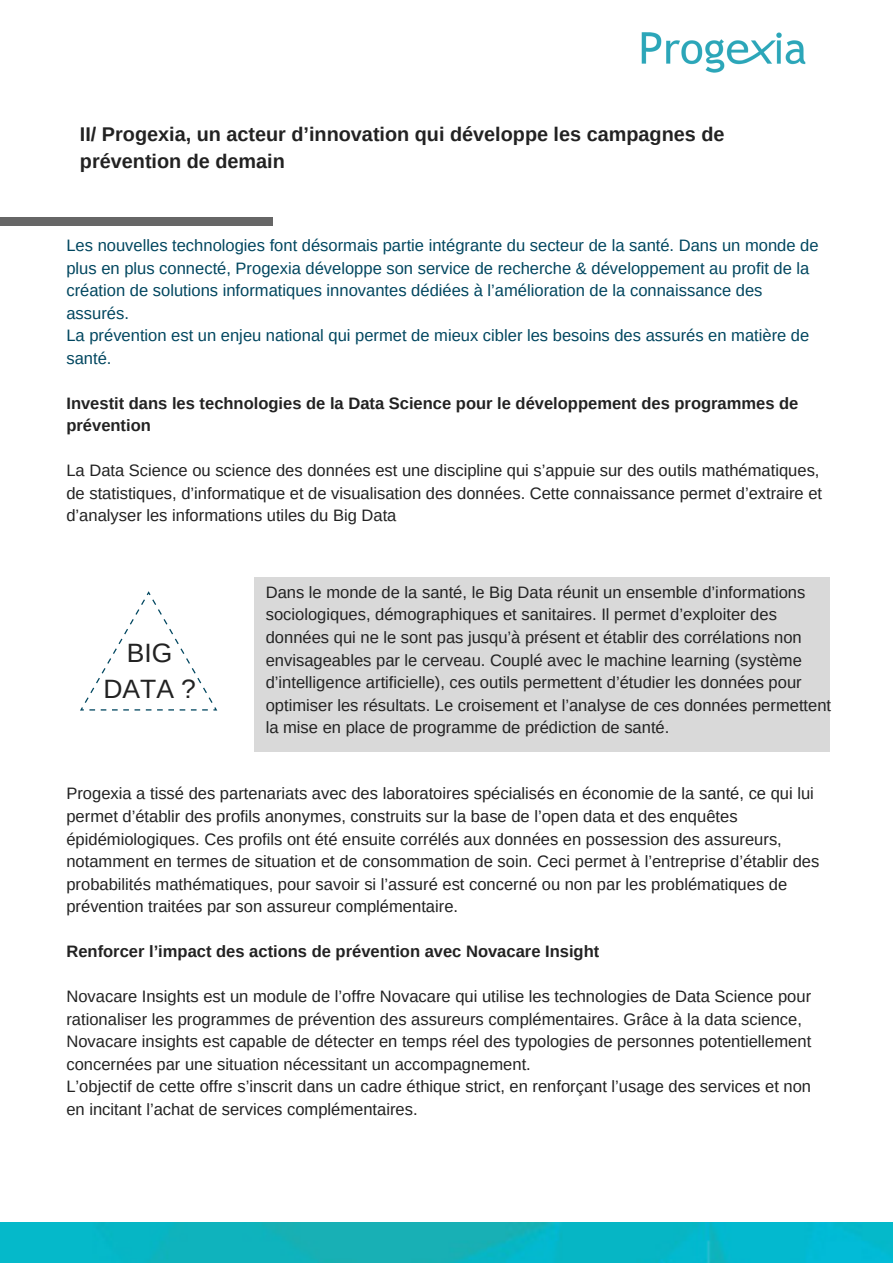
<style>
.page{position:relative;width:893px;height:1263px;background:#fff}
.page>*{position:absolute;margin:0;border:0;box-sizing:border-box;transform-origin:0 0}
.t1{font:26.55px/36px "Arimo";color:#222;text-align:center}
.t2{font:700 19.8px/27px "Arimo";color:#222}
.t3{font:16.5px/22.5px "Arimo";color:#222}
.t4{font:16.5px/22.5px "Arimo";color:#00465f}
.t5{font:700 16.5px/22.5px "Arimo";color:#222}
</style>
<div class="page">
<img style="left:0;top:1223px;width:893px;height:40px">
<div style="left:254px;top:578px;width:576px;height:174px;background:#d9d9d9"></div>
<img style="left:641px;top:32px;width:165px;height:41px">
<div style="left:224px;top:217px;width:49px;height:8px;background:#666"></div>
<div style="left:0;top:217px;width:226px;height:8px;background:#666"></div>
<svg style="left:80px;top:591px;width:137px;height:119px"></svg>
<p class="t2" style="left:80px;top:120px;width:646px">II/ Progexia, un acteur d’innovation qui développe les campagnes de prévention de demain</p>
<p class="t4" style="left:66px;top:234px;width:754px">Les nouvelles technologies font désormais partie intégrante du secteur de la santé. Dans un monde de plus en plus connecté, Progexia développe son service de recherche &amp; développement au profit de la création de solutions informatiques innovantes dédiées à l’amélioration de la connaissance des assurés.<br>La prévention est un enjeu national qui permet de mieux cibler les besoins des assurés en matière de santé.</p>
<p class="t5" style="left:66px;top:392px;width:734px">Investit dans les technologies de la Data Science pour le développement des programmes de prévention</p>
<p class="t3" style="left:66px;top:459px;width:757px">La Data Science ou science des données est une discipline qui s’appuie sur des outils mathématiques, de statistiques, d’informatique et de visualisation des données. Cette connaissance permet d’extraire et d’analyser les informations utiles du Big Data</p>
<h1 class="t1" style="left:103px;top:635px;width:94px">BIG<br>DATA ?</h1>
<p class="t3" style="left:266px;top:581px;width:567px">Dans le monde de la santé, le Big Data réunit un ensemble d’informations sociologiques, démographiques et sanitaires. Il permet d’exploiter des données qui ne le sont pas jusqu’à présent et établir des corrélations non envisageables par le cerveau. Couplé avec le machine learning (système d’intelligence artificielle), ces outils permettent d’étudier les données pour optimiser les résultats. Le croisement et l’analyse de ces données permettent la mise en place de programme de prédiction de santé.</p>
<p class="t3" style="left:66px;top:782px;width:754px">Progexia a tissé des partenariats avec des laboratoires spécialisés en économie de la santé, ce qui lui permet d’établir des profils anonymes, construits sur la base de l’open data et des enquêtes épidémiologiques. Ces profils ont été ensuite corrélés aux données en possession des assureurs, notamment en termes de situation et de consommation de soin. Ceci permet à l’entreprise d’établir des probabilités mathématiques, pour savoir si l’assuré est concerné ou non par les problématiques de prévention traitées par son assureur complémentaire.</p>
<p class="t5" style="left:66px;top:940px;width:534px">Renforcer l’impact des actions de prévention avec Novacare Insight</p>
<p class="t3" style="left:66px;top:985px;width:746px">Novacare Insights est un module de l’offre Novacare qui utilise les technologies de Data Science pour rationaliser les programmes de prévention des assureurs complémentaires. Grâce à la data science, Novacare insights est capable de détecter en temps réel des typologies de personnes potentiellement concernées par une situation nécessitant un accompagnement.<br>L’objectif de cette offre s’inscrit dans un cadre éthique strict, en renforçant l’usage des services et non en incitant l’achat de services complémentaires.</p>
</div>
